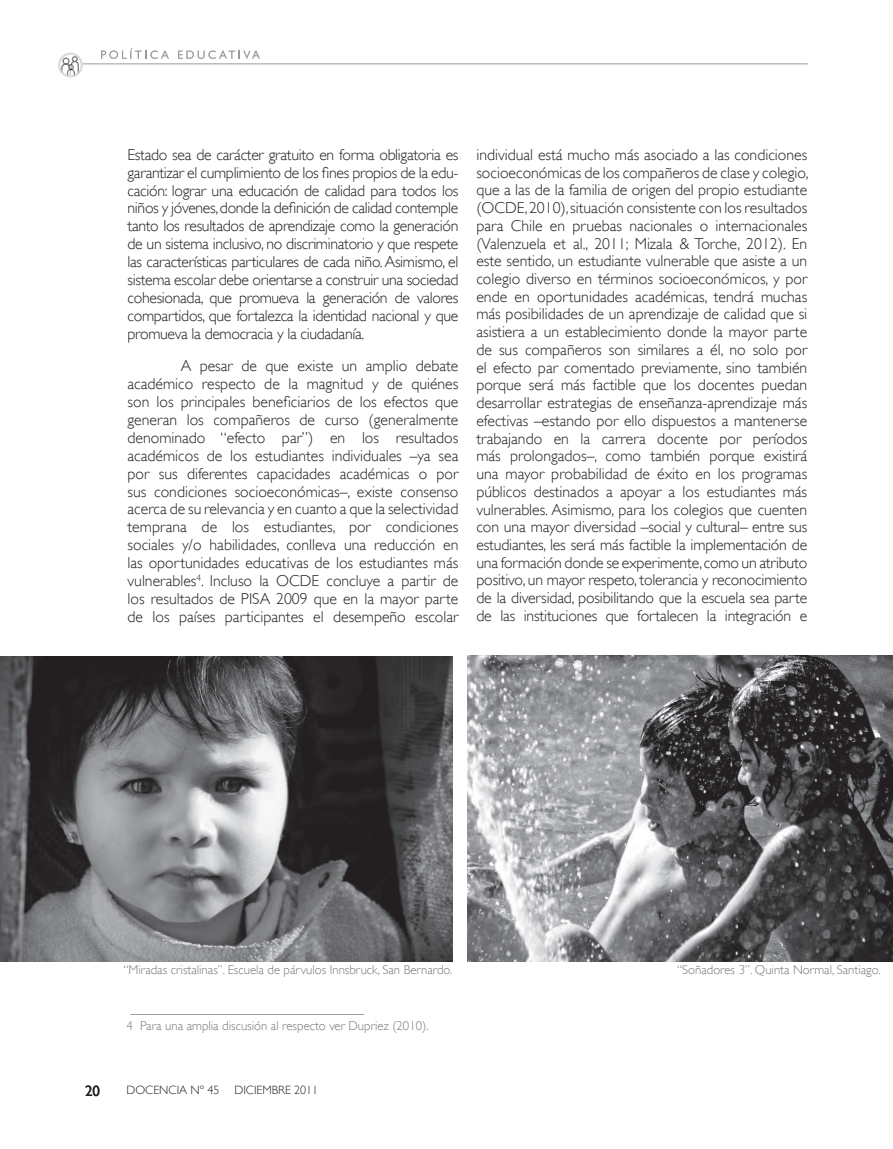
<style>
.page{position:relative;width:893px;height:1149px;background:#fff}
.page>*{position:absolute;margin:0;border:0;box-sizing:border-box;transform-origin:0 0}
.t1{font:300 15.75px/17.7px "Gill Sans";letter-spacing:-.01em;color:#231f20;text-align:justify}
.t2{font:15px "Gill Sans";color:#231f20}
.txt_pie{font:300 12.75px "Gill Sans";color:#76787b}
.t3{font:300 12px "Gill Sans";color:#231f20}
</style>
<div class="page">
<svg style="left:101px;top:48px;width:68px;height:11px"></svg>
<svg style="left:178px;top:50px;width:82px;height:9px"></svg>
<svg style="left:60px;top:55px;width:20px;height:21px"></svg>
<div style="left:58px;top:53px;width:25px;height:24px;border:2px solid #d4d4d4;border-radius:50%"></div>
<hr style="left:83px;top:64px;width:725px;height:1px;background:#939598">
<img style="left:467px;top:655px;width:425px;height:305px">
<hr style="left:130px;top:1013px;width:234px;height:1px;background:#231f20">
<img style="left:0;top:656px;width:452px;height:305px">
<p class="t1" style="left:128px;top:146px;width:332px">Estado sea de carácter gratuito en forma obligatoria es garantizar el cumplimiento de los fines propios de la edu&shy;cación: lograr una educación de calidad para todos los niños y jóvenes, donde la definición de calidad contemple tanto los resultados de aprendizaje como la generación de un sistema inclusivo, no discriminatorio y que respete las características particulares de cada niño. Asimismo, el sistema escolar debe orientarse a construir una sociedad cohesionada, que promueva la generación de valores compartidos, que fortalezca la identidad nacional y que promueva la democracia y la ciudadanía.</p>
<p class="t1" style="left:128px;top:357px;width:332px;text-indent:53px">A pesar de que existe un amplio debate académico respecto de la magnitud y de quiénes son los principales beneficiarios de los efectos que generan los compañeros de curso (generalmente denominado “efecto par”) en los resultados académicos de los estudiantes individuales –ya sea por sus diferentes capacidades académicas o por sus condiciones socioeconómicas–, existe consenso acerca de su relevancia y en cuanto a que la selectividad temprana de los estudiantes, por condiciones sociales y/o habilidades, conlleva una reducción en las oportunidades educativas de los estudiantes más vulnerables<sup>4</sup>. Incluso la OCDE concluye a partir de los resultados de PISA 2009 que en la mayor parte de los países participantes el desempeño escolar</p>
<p class="t1" style="left:476px;top:146px;width:334px">individual está mucho más asociado a las condiciones socioeconómicas de los compañeros de clase y colegio, que a las de la familia de origen del propio estudiante (OCDE, 2010), situación consistente con los resultados para Chile en pruebas nacionales o internacionales (Valenzuela et al., 2011; Mizala &amp; Torche, 2012). En este sentido, un estudiante vulnerable que asiste a un colegio diverso en términos socioeconómicos, y por ende en oportunidades académicas, tendrá muchas más posibilidades de un aprendizaje de calidad que si asistiera a un establecimiento donde la mayor parte de sus compañeros son similares a él, no solo por el efecto par comentado previamente, sino también porque será más factible que los docentes puedan desarrollar estrategias de enseñanza-aprendizaje más efectivas –estando por ello dispuestos a mantenerse trabajando en la carrera docente por períodos más prolongados–, como también porque existirá una mayor probabilidad de éxito en los programas públicos destinados a apoyar a los estudiantes más vulnerables. Asimismo, para los colegios que cuenten con una mayor diversidad –social y cultural– entre sus estudiantes, les será más factible la implementación de una formación donde se experimente, como un atributo positivo, un mayor respeto, tolerancia y reconocimiento de la diversidad, posibilitando que la escuela sea parte de las instituciones que fortalecen la integración e</p>
<p class="t2" style="left:85px;top:1081px;width:16px">20</p>
<p class="txt_pie" style="left:123px;top:961px;width:331px">“Miradas cristalinas”. Escuela de párvulos Innsbruck, San Bernardo.</p>
<p class="txt_pie" style="left:677px;top:961px;width:205px">“Soñadores 3”. Quinta Normal, Santiago.</p>
<p class="txt_pie" style="left:127px;top:1017px;width:304px">4 Para una amplia discusión al respecto ver Dupriez (2010).</p>
<p class="t3" style="left:127px;top:1082px;width:94px">DOCENCIA Nº 45</p>
<p class="t3" style="left:235px;top:1082px;width:85px">DICIEMBRE 2011</p>
</div>
